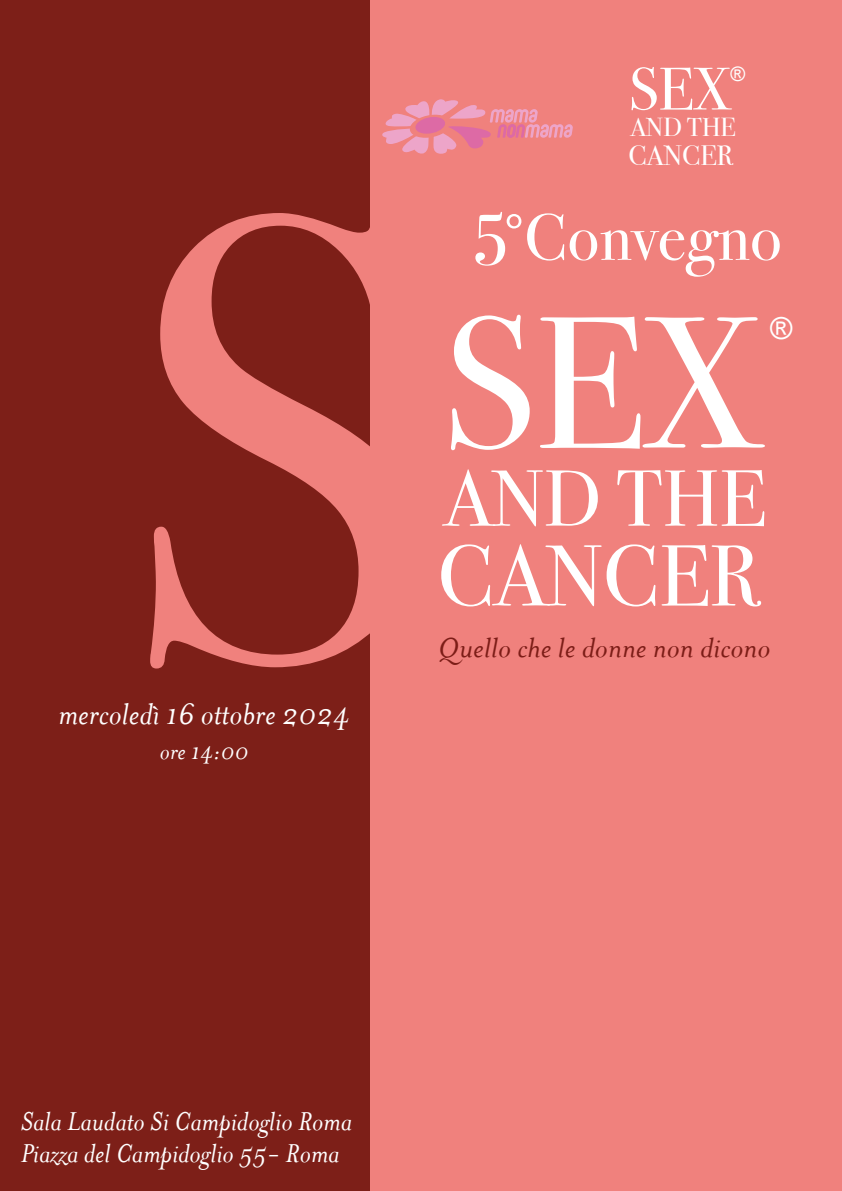
<style>
.page{position:relative;width:842px;height:1191px;background:#fff}
.page>*{position:absolute;margin:0;border:0;box-sizing:border-box;transform-origin:0 0}
.t1{font:633.2px "Bodoni Svty Two ITCTT";color:#f0817d}
.t2{font:187.4px "Bodoni Svty Two ITCTT";color:#fff}
.t3{font:86.4px "Bodoni Svty Two ITCTT";color:#fff}
.t4{font:79.6px "Bodoni Svty Two ITCTT";color:#fff}
.t5{font:72px "Bodoni Svty Two ITCTT";color:#fff}
.t6{font:65.8px "Bodoni Svty Two ITCTT";letter-spacing:.005em;color:#fff}
.t7{font:60px "Bodoni Svty Two ITCTT";color:#fff}
.t8{font:italic 34.4px "Mrs Eaves";color:#fff}
.t9{font:italic 32px "Mrs Eaves";color:#7c1d17;scale:1.08 1}
.t10{font:30.2px "Arial";color:#fff}
.t11{font:italic 30px/32.6px "Mrs Eaves";color:#fff}
.t12{font:28px "Bodoni Svty Two ITCTT";color:#fff}
.t13{font:italic 26.8px "Mrs Eaves";color:#fff}
.t14{font:26px "Bodoni Svty Two ITCTT";color:#fff}
.t15{font:20px "Arial";color:#fff}
</style>
<div class="page">
<div style="left:0;top:0;width:370px;height:1191px;background:#7d1f18"></div>
<div style="left:370px;top:0;width:471px;height:1191px;background:#f0817d"></div>
<svg style="left:382px;top:99px;width:190px;height:55px"></svg>
<h1 class="t1" style="left:119px;top:67px;width:317px">S</h1>
<p class="t8" style="left:58px;top:695px;width:293px">mercoledì 16 ottobre 2024</p>
<p class="t13" style="left:160px;top:736px;width:90px">ore 14:00</p>
<h3 class="t7" style="left:628px;top:53px;width:104px">SEX</h3>
<p class="t15" style="left:730px;top:67px;width:16px">®</p>
<p class="t14" style="left:630px;top:111px;width:107px">AND THE</p>
<p class="t12" style="left:628px;top:138px;width:106px">CANCER</p>
<h3 class="t5" style="left:471px;top:197px;width:40px">5</h3>
<h3 class="t6" style="left:438px;top:198px;width:345px">3° Convegno</h3>
<h3 class="t7" style="left:498px;top:200px;width:33px">°</h3>
<h2 class="t2" style="left:442px;top:272px;width:321px">SEX</h2>
<h3 class="t4" style="left:444px;top:451px;width:323px">AND THE</h3>
<p class="t10" style="left:770px;top:317px;width:24px">®</p>
<h3 class="t3" style="left:437px;top:524px;width:324px">CANCER</h3>
<p class="t9" style="left:437px;top:630px;width:310px">Quello che le donne non dicono</p>
<p class="t11" style="left:21px;top:1105px;width:333px">Sala Laudato Si Campidoglio Roma<br>Piazza del Campidoglio 55- Roma</p>
</div>
